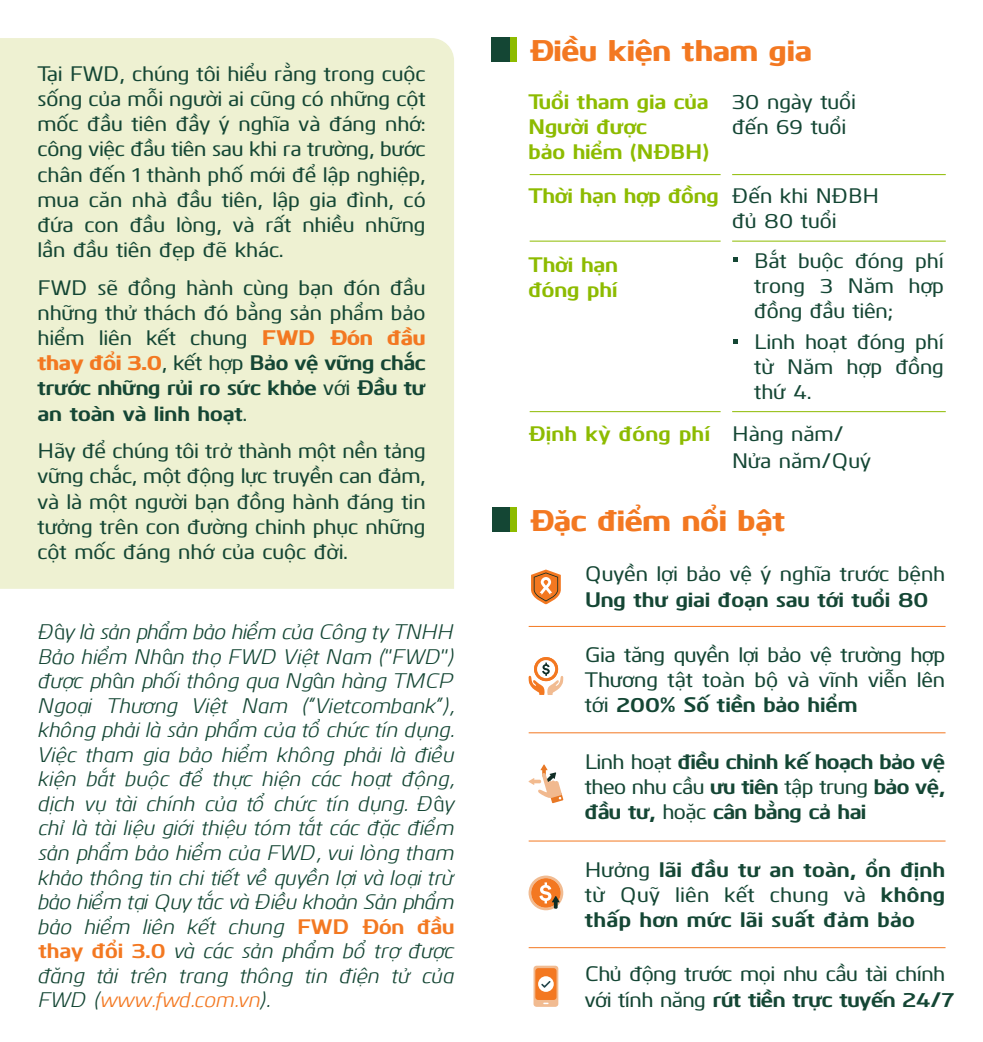
<style>
.page{position:relative;width:983px;height:1042px;background:#fff}
.page>*{position:absolute;margin:0;border:0;box-sizing:border-box;transform-origin:0 0}
.t1{font:800 29.75px "Kuro";color:#f37821}
.t2{font:500 21px/25.2px "Kuro";color:#144634;text-align:justify}
.t3{font:italic 21px/24.5px "Kuro";color:#144634;text-align:justify}
.t4{font:700 21px/25.2px "Kuro";color:#144634;text-align:justify}
.t5{font:500 21px/25.2px "Kuro";letter-spacing:-.02em;color:#144634}
.t6{font:700 21px/25.2px "Kuro";color:#8dbb00}
.s1{font-weight:800;color:#f37821}
.s2{font-weight:700}
.s3{font-weight:700;font-style:normal;color:#f37821}
.s4{color:#f37821}
.s5{font-weight:700;color:#8dbb00}
.s6{font-weight:500}
</style>
<div class="page">
<div style="left:0;top:38px;width:454px;height:551px;background:#eef1d2"></div>
<div style="left:492px;top:507px;width:18px;height:25px;background:#144634"></div>
<div style="left:510px;top:507px;width:6px;height:25px;background:#8dbb00"></div>
<svg style="left:528px;top:657px;width:36px;height:38px"></svg>
<svg style="left:528px;top:764px;width:35px;height:39px"></svg>
<svg style="left:528px;top:875px;width:35px;height:35px"></svg>
<svg style="left:533px;top:965px;width:25px;height:42px"></svg>
<div style="left:535px;top:968px;width:21px;height:32px;background:#f37821;border-radius:3px"></div>
<div style="left:538px;top:976px;width:15px;height:16px;background:#fff;border-radius:50%"></div>
<svg style="left:541px;top:981px;width:9px;height:7px"></svg>
<svg style="left:531px;top:569px;width:30px;height:35px"></svg>
<div style="left:491px;top:37px;width:18px;height:25px;background:#144634"></div>
<div style="left:509px;top:37px;width:7px;height:25px;background:#8dbb00"></div>
<hr style="left:528px;top:626px;width:417px;height:1px;background:#f37821">
<hr style="left:528px;top:732px;width:417px;height:1px;background:#f37821">
<hr style="left:528px;top:840px;width:417px;height:1px;background:#f37821">
<hr style="left:528px;top:947px;width:417px;height:1px;background:#f37821">
<hr style="left:529px;top:174px;width:191px;height:1px;background:#8dbb00">
<hr style="left:732px;top:174px;width:213px;height:1px;background:#8dbb00">
<hr style="left:529px;top:411px;width:191px;height:1px;background:#8dbb00">
<hr style="left:732px;top:411px;width:213px;height:1px;background:#8dbb00">
<hr style="left:529px;top:241px;width:191px;height:1px;background:#8dbb00">
<hr style="left:732px;top:241px;width:213px;height:1px;background:#8dbb00">
<svg style="left:733px;top:257px;width:5px;height:5px"></svg>
<svg style="left:733px;top:339px;width:5px;height:5px"></svg>
<p class="t2" style="left:37px;top:59px;width:389px">Tại FWD, chúng tôi hiểu rằng trong cuộc sống của mỗi người ai cũng có những cột mốc đầu tiên đầy ý nghĩa và đáng nhớ: công việc đầu tiên sau khi ra trường, bước chân đến 1 thành phố mới để lập nghiệp, mua căn nhà đầu tiên, lập gia đình, có đứa con đầu lòng, và rất nhiều những lần đầu tiên đẹp đẽ khác.</p>
<p class="t2" style="left:37px;top:273px;width:389px">FWD sẽ đồng hành cùng bạn đón đầu những thử thách đó bằng sản phẩm bảo hiểm liên kết chung <span class="s1">FWD Đón đầu thay đổi 3.0</span>, kết hợp <span class="s2">Bảo vệ vững chắc trước những rủi ro sức khỏe</span> với <span class="s2">Đầu tư an toàn và linh hoạt</span>.</p>
<p class="t2" style="left:37px;top:437px;width:389px">Hãy để chúng tôi trở thành một nền tảng vững chắc, một động lực truyền can đảm, và là một người bạn đồng hành đáng tin tưởng trên con đường chinh phục những cột mốc đáng nhớ của cuộc đời.</p>
<p class="t3" style="left:38px;top:618px;width:417px">Đây là sản phẩm bảo hiểm của Công ty TNHH Bảo hiểm Nhân thọ FWD Việt Nam ("FWD") được phân phối thông qua Ngân hàng TMCP Ngoại Thương Việt Nam (“Vietcombank”), không phải là sản phẩm của tổ chức tín dụng.<br>Việc tham gia bảo hiểm không phải là điều kiện bắt buộc để thực hiện các hoạt động, dịch vụ tài chính của tổ chức tín dụng. Đây chỉ là tài liệu giới thiệu tóm tắt các đặc điểm sản phẩm bảo hiểm của FWD, vui lòng tham khảo thông tin chi tiết về quyền lợi và loại trừ bảo hiểm tại Quy tắc và Điều khoản Sản phẩm bảo hiểm liên kết chung <span class="s3">FWD Đón đầu thay đổi 3.0</span> và các sản phẩm bổ trợ được đăng tải trên trang thông tin điện tử của FWD (<span class="s4">www.fwd.com.vn</span>).</p>
<h1 class="t1" style="left:529px;top:28px;width:284px">Điều kiện tham gia</h1>
<p class="t6" style="left:528px;top:87px;width:182px">Tuổi tham gia của<br>Người được<br>bảo hiểm (NĐBH)</p>
<p class="t2" style="left:732px;top:87px;width:125px">30 ngày tuổi đến 69 tuổi</p>
<p class="t2" style="left:732px;top:181px;width:148px;text-indent:-204px"><span class="s5">Thời hạn hợp đồng</span> Đến khi NĐBH đủ 80 tuổi</p>
<p class="t6" style="left:528px;top:250px;width:91px">Thời hạn đóng phí</p>
<p class="t2" style="left:754px;top:247px;width:191px">Bắt buộc đóng phí trong 3 Năm hợp đồng đầu tiên;</p>
<p class="t2" style="left:754px;top:327px;width:191px">Linh hoạt đóng phí từ Năm hợp đồng thứ 4.</p>
<p class="t2" style="left:732px;top:419px;width:140px;line-height:26.2px;text-indent:-204px"><span class="s5">Định kỳ đóng phí</span> Hàng năm/<br>Nửa năm/Quý</p>
<h1 class="t1" style="left:529px;top:499px;width:257px">Đặc điểm nổi bật</h1>
<p class="t2" style="left:584px;top:560px;width:362px">Quyền lợi bảo vệ ý nghĩa trước bệnh</p>
<p class="t4" style="left:584px;top:585px;width:345px">Ung thư giai đoạn sau tới tuổi 80</p>
<p class="t2" style="left:584px;top:640px;width:362px">Gia tăng quyền lợi bảo vệ trường hợp Thương tật toàn bộ và vĩnh viễn lên tới <span class="s2">200% Số tiền bảo hiểm</span></p>
<p class="t4" style="left:584px;top:747px;width:362px"><span class="s6">Linh hoạt</span> điều chỉnh kế hoạch bảo vệ <span class="s6">theo nhu cầu</span> ưu tiên <span class="s6">tập trung</span> bảo vệ, đầu tư, <span class="s6">hoặc</span> cân bằng cả hai</p>
<p class="t4" style="left:584px;top:855px;width:362px"><span class="s6">Hưởng</span> lãi đầu tư an toàn, ổn định <span class="s6">từ Quỹ liên kết chung và</span> không thấp hơn mức lãi suất đảm bảo</p>
<p class="t5" style="left:584px;top:960px;width:371px">Chủ động trước mọi nhu cầu tài chính với tính năng <span class="s2">rút tiền trực tuyến 24/7</span></p>
</div>
